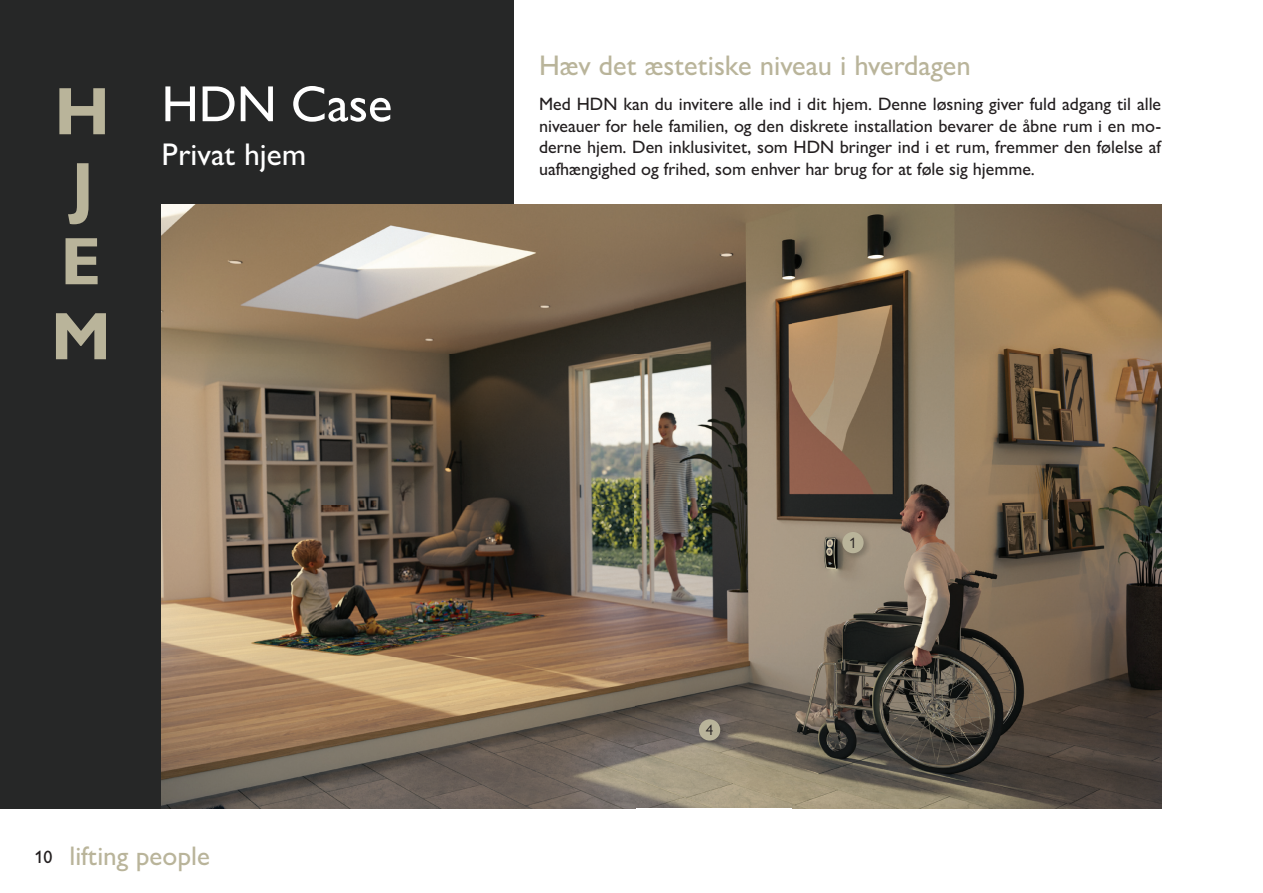
<style>
.page{position:relative;width:1263px;height:893px;background:#fff}
.page>*{position:absolute;margin:0;border:0;box-sizing:border-box;transform-origin:0 0}
.t1{font:700 67.5px/75px "Gill Sans Nova";color:#b9b49a;text-align:center}
.t2{font:500 51px "Gill Sans Nova";color:#fff}
.t3{font:500 31.5px "Gill Sans Nova";color:#fff}
.t4{font:500 28.5px "Gill Sans Nova";color:#b9b49a}
.t5{font:500 27px "Gill Sans Nova";color:#b9b49a}
.t6{font:500 18px/21.6px "Gill Sans Nova";color:#231f20;text-align:justify}
.t7{font:15px "Gill Sans Nova";color:#231f20}
.s1{font-size:18px;color:#231f20}
</style>
<div class="page">
<div style="left:147px;top:0;width:366px;height:204px;background:#262727"></div>
<div style="left:0;top:0;width:162px;height:808px;background:#262727"></div>
<img style="left:162px;top:204px;width:999px;height:604px">
<img style="left:841px;top:530px;width:30px;height:31px">
<div style="left:842px;top:532px;width:22px;height:21px;background:#b9b49a;border-radius:50%"></div>
<img style="left:697px;top:718px;width:31px;height:30px">
<div style="left:699px;top:719px;width:21px;height:22px;background:#b9b49a;border-radius:50%"></div>
<h1 class="t1" style="left:51px;top:74px;width:61px">H<br>J<br>E<br>M</h1>
<h2 class="t2" style="left:162px;top:73px;width:232px">HDN Case</h2>
<h3 class="t3" style="left:162px;top:135px;width:146px">Privat hjem</h3>
<h3 class="t5" style="left:34px;top:839px;width:177px"><span class="s1">10</span> lifting people</h3>
<h3 class="t4" style="left:539px;top:48px;width:433px">Hæv det æstetiske niveau i hverdagen</h3>
<p class="t6" style="left:539px;top:93px;width:624px">Med HDN kan du invitere alle ind i dit hjem. Denne løsning giver fuld adgang til alle niveauer for hele familien, og den diskrete installation bevarer de åbne rum i en mo&shy;derne hjem. Den inklusivitet, som HDN bringer ind i et rum, fremmer den følelse af uafhængighed og frihed, som enhver har brug for at føle sig hjemme.</p>
<p class="t7" style="left:706px;top:721px;width:9px">4</p>
<p class="t7" style="left:849px;top:534px;width:9px">1</p>
</div>
